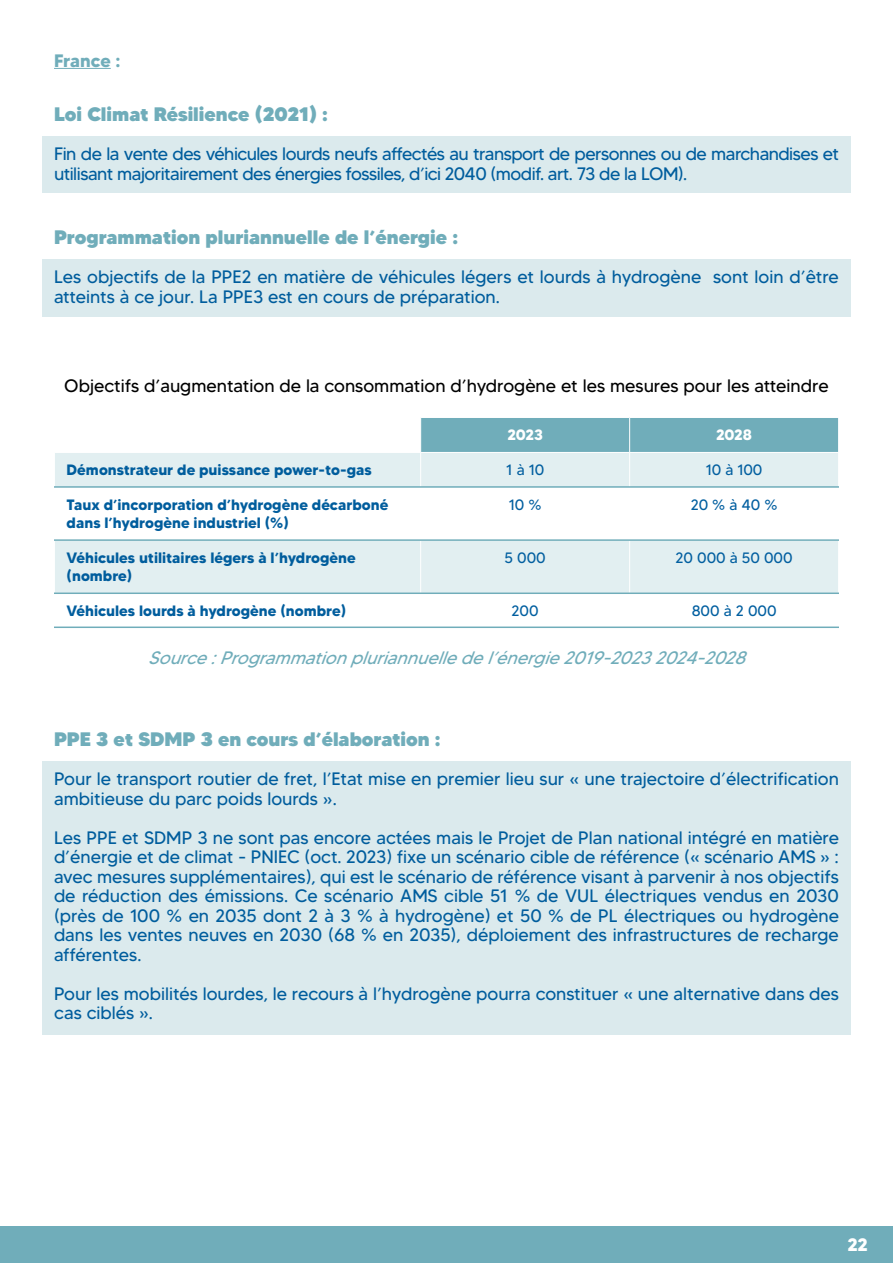
<style>
.page{position:relative;width:893px;height:1263px;background:#fff}
.page>*{position:absolute;margin:0;border:0;box-sizing:border-box;transform-origin:0 0}
.t1{font:900 19.5px "MADETOMMY";color:#70adba}
.t2{font:18px/19.5px "MADETOMMY";color:#005d9d}
.t3{font:18px/19.5px "MADETOMMY";letter-spacing:-.03em;color:#005d9d}
.t4{font:18px "MADETOMMY";color:#000}
.t5{font:italic 18px "MADETOMMY";color:#70adba}
.t6{font:700 18px "MADETOMMY";letter-spacing:-.01em;color:#70adba}
.t7{font:700 18px "MADETOMMY";color:#fff}
.t8{font:700 15px/18px "MADETOMMY";color:#005d9d}
.t9{font:15px "MADETOMMY";color:#025fa0}
.t10{font:700 15px "MADETOMMY";letter-spacing:-.02em;color:#fff}
</style>
<div class="page">
<div style="left:0;top:1226px;width:893px;height:37px;background:#70adba"></div>
<hr style="left:54px;top:68px;width:57px;height:1px;background:#70adba">
<div style="left:42px;top:137px;width:809px;height:56px;background:#dbeaed"></div>
<div style="left:42px;top:259px;width:809px;height:58px;background:#dbeaed"></div>
<div style="left:42px;top:761px;width:809px;height:274px;background:#dbeaed"></div>
<div style="left:421px;top:418px;width:417px;height:34px;background:#70adba"></div>
<svg style="left:55px;top:453px;width:783px;height:139px;fill:#e2eff1"></svg>
<hr style="left:629px;top:418px;width:1px;height:34px;background:#fff">
<hr style="left:420px;top:453px;width:1px;height:34px;background:#fff">
<hr style="left:629px;top:453px;width:1px;height:34px;background:#fff">
<hr style="left:420px;top:488px;width:1px;height:52px;background:#fff">
<hr style="left:629px;top:488px;width:1px;height:52px;background:#fff">
<hr style="left:420px;top:541px;width:1px;height:52px;background:#fff">
<hr style="left:629px;top:541px;width:1px;height:52px;background:#fff">
<hr style="left:54px;top:486px;width:785px;height:2px;background:#70adba">
<hr style="left:54px;top:592px;width:785px;height:2px;background:#70adba">
<hr style="left:54px;top:539px;width:785px;height:2px;background:#70adba">
<hr style="left:54px;top:626px;width:785px;height:2px;background:#70adba">
<p class="t6" style="left:54px;top:49px;width:68px">France :</p>
<p class="t1" style="left:54px;top:102px;width:275px">Loi Climat Résilience (2021) :</p>
<p class="t3" style="left:54px;top:144px;width:786px">Fin de la vente des véhicules lourds neufs affectés au transport de personnes ou de marchandises et utilisant majoritairement des énergies fossiles, d’ici 2040 (modif. art. 73 de la LOM).</p>
<p class="t1" style="left:54px;top:225px;width:406px">Programmation pluriannuelle de l’énergie :</p>
<p class="t2" style="left:54px;top:267px;width:786px">Les objectifs de la PPE2 en matière de véhicules légers et lourds à hydrogène sont loin d’être atteints à ce jour. La PPE3 est en cours de préparation.</p>
<p class="t4" style="left:64px;top:374px;width:766px">Objectifs d’augmentation de la consommation d’hydrogène et les mesures pour les atteindre</p>
<p class="t10" style="left:507px;top:426px;width:37px">2023</p>
<p class="t10" style="left:716px;top:426px;width:38px">2028</p>
<p class="t8" style="left:67px;top:461px;width:306px">Démonstrateur de puissance power-to-gas</p>
<p class="t9" style="left:506px;top:461px;width:40px">1 à 10</p>
<p class="t9" style="left:706px;top:461px;width:58px">10 à 100</p>
<p class="t8" style="left:67px;top:496px;width:323px">Taux d’incorporation d’hydrogène décarboné dans l’hydrogène industriel (%)</p>
<p class="t9" style="left:509px;top:496px;width:34px">10 %</p>
<p class="t9" style="left:691px;top:496px;width:88px">20 % à 40 %</p>
<p class="t8" style="left:67px;top:549px;width:291px">Véhicules utilitaires légers à l’hydrogène (nombre)</p>
<p class="t9" style="left:505px;top:549px;width:43px">5 000</p>
<p class="t9" style="left:676px;top:549px;width:119px">20 000 à 50 000</p>
<p class="t8" style="left:67px;top:602px;width:281px">Véhicules lourds à hydrogène (nombre)</p>
<p class="t9" style="left:512px;top:602px;width:29px">200</p>
<p class="t9" style="left:692px;top:602px;width:86px">800 à 2 000</p>
<p class="t5" style="left:148px;top:647px;width:606px">Source:Programmationpluriannuelledel’énergie2019-20232024-2028</p>
<p class="t1" style="left:54px;top:727px;width:388px">PPE 3 et SDMP 3 en cours d’élaboration :</p>
<p class="t2" style="left:54px;top:769px;width:786px">Pour le transport routier de fret, l’Etat mise en premier lieu sur « une trajectoire d’électrification ambitieuse du parc poids lourds ».</p>
<p class="t2" style="left:54px;top:827px;width:786px;text-align:justify">Les PPE et SDMP 3 ne sont pas encore actées mais le Projet de Plan national intégré en matière d’énergie et de climat - PNIEC (oct. 2023) fixe un scénario cible de référence (« scénario AMS » : avec mesures supplémentaires), qui est le scénario de référence visant à parvenir à nos objectifs de réduction des émissions. Ce scénario AMS cible 51 % de VUL électriques vendus en 2030 (près de 100 % en 2035 dont 2 à 3 % à hydrogène) et 50 % de PL électriques ou hydrogène dans les ventes neuves en 2030 (68 % en 2035), déploiement des infrastructures de recharge afférentes.</p>
<p class="t2" style="left:54px;top:983px;width:786px">Pour les mobilités lourdes, le recours à l’hydrogène pourra constituer « une alternative dans des cas ciblés ».</p>
<p class="t7" style="left:847px;top:1234px;width:22px">22</p>
</div>
